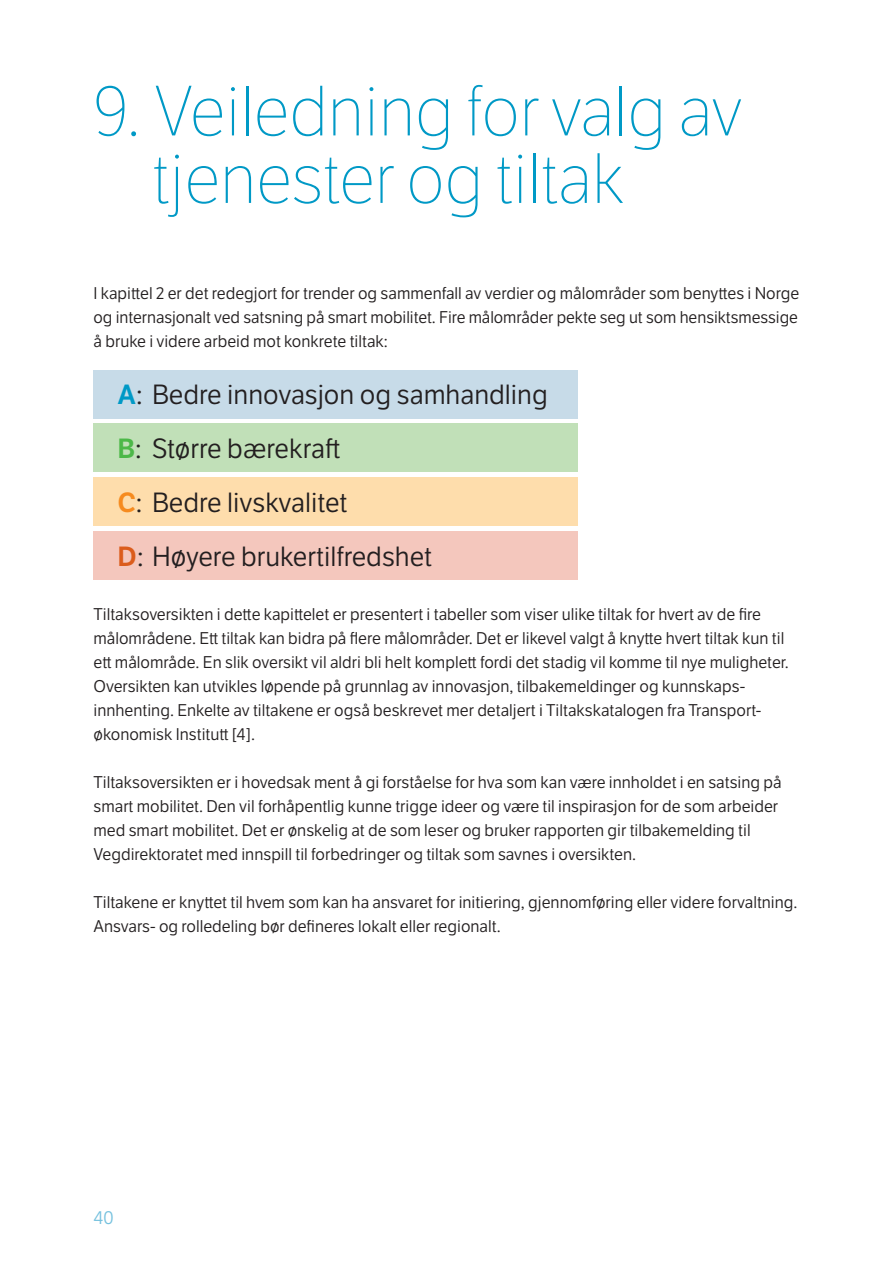
<style>
.page{position:relative;width:893px;height:1263px;background:#fff}
.page>*{position:absolute;margin:0;border:0;box-sizing:border-box;transform-origin:0 0}
.t1{font:100 69px/67.5px "LFT Etica Display";color:#0099c6}
.t2{font:27px/54px "LFT Etica";color:#231f20}
.t3{font:18px "LFT Etica";color:#75c1de}
.t4{font:16.5px/24px "LFT Etica";color:#231f20}
.s1{font-weight:600;color:#0099c6}
.s2{font-weight:600;color:#4cb848}
.s3{font-weight:600;color:#f68b1f}
.s4{font-weight:600;color:#db5c1c}
</style>
<div class="page">
<div style="left:94px;top:531px;width:484px;height:48px;background:#f4c7bd"></div>
<div style="left:94px;top:424px;width:484px;height:48px;background:#c1e0b8"></div>
<div style="left:94px;top:478px;width:484px;height:48px;background:#feddac"></div>
<div style="left:94px;top:370px;width:484px;height:48px;background:#c7dbe8"></div>
<h1 class="t1" style="left:152px;top:80px;width:591px;text-indent:-59px">9. Veiledning for valg av tjenester og tiltak</h1>
<p class="t4" style="left:94px;top:282px;width:707px;text-align:justify">I kapittel 2 er det redegjort for trender og sammenfall av verdier og målområder som benyttes i Norge og internasjonalt ved satsning på smart mobilitet. Fire målområder pekte seg ut som hensiktsmessige å bruke i videre arbeid mot konkrete tiltak:</p>
<h2 class="t2" style="left:118px;top:368px;width:432px"><span class="s1">A</span>: Bedre innovasjon og samhandling<br><span class="s2">B</span>: Større bærekraft<br><span class="s3">C</span>: Bedre livskvalitet<br><span class="s4">D</span>: Høyere brukertilfredshet</h2>
<p class="t4" style="left:94px;top:603px;width:697px">Tiltaksoversikten i dette kapittelet er presentert i tabeller som viser ulike tiltak for hvert av de fire målområdene. Ett tiltak kan bidra på flere målområder. Det er likevel valgt å knytte hvert tiltak kun til ett målområde. En slik oversikt vil aldri bli helt komplett fordi det stadig vil komme til nye muligheter.<br>Oversikten kan utvikles løpende på grunnlag av innovasjon, tilbakemeldinger og kunnskaps&shy;innhenting. Enkelte av tiltakene er også beskrevet mer detaljert i Tiltakskatalogen fra Transport&shy;økonomisk Institutt [4].</p>
<p class="t4" style="left:94px;top:771px;width:690px">Tiltaksoversikten er i hovedsak ment å gi forståelse for hva som kan være innholdet i en satsing på smart mobilitet. Den vil forhåpentlig kunne trigge ideer og være til inspirasjon for de som arbeider med smart mobilitet. Det er ønskelig at de som leser og bruker rapporten gir tilbakemelding til Vegdirektoratet med innspill til forbedringer og tiltak som savnes i oversikten.</p>
<p class="t4" style="left:94px;top:891px;width:705px">Tiltakene er knyttet til hvem som kan ha ansvaret for initiering, gjennomføring eller videre forvaltning.<br>Ansvars- og rolledeling bør defineres lokalt eller regionalt.</p>
<p class="t3" style="left:94px;top:1207px;width:22px">40</p>
</div>
